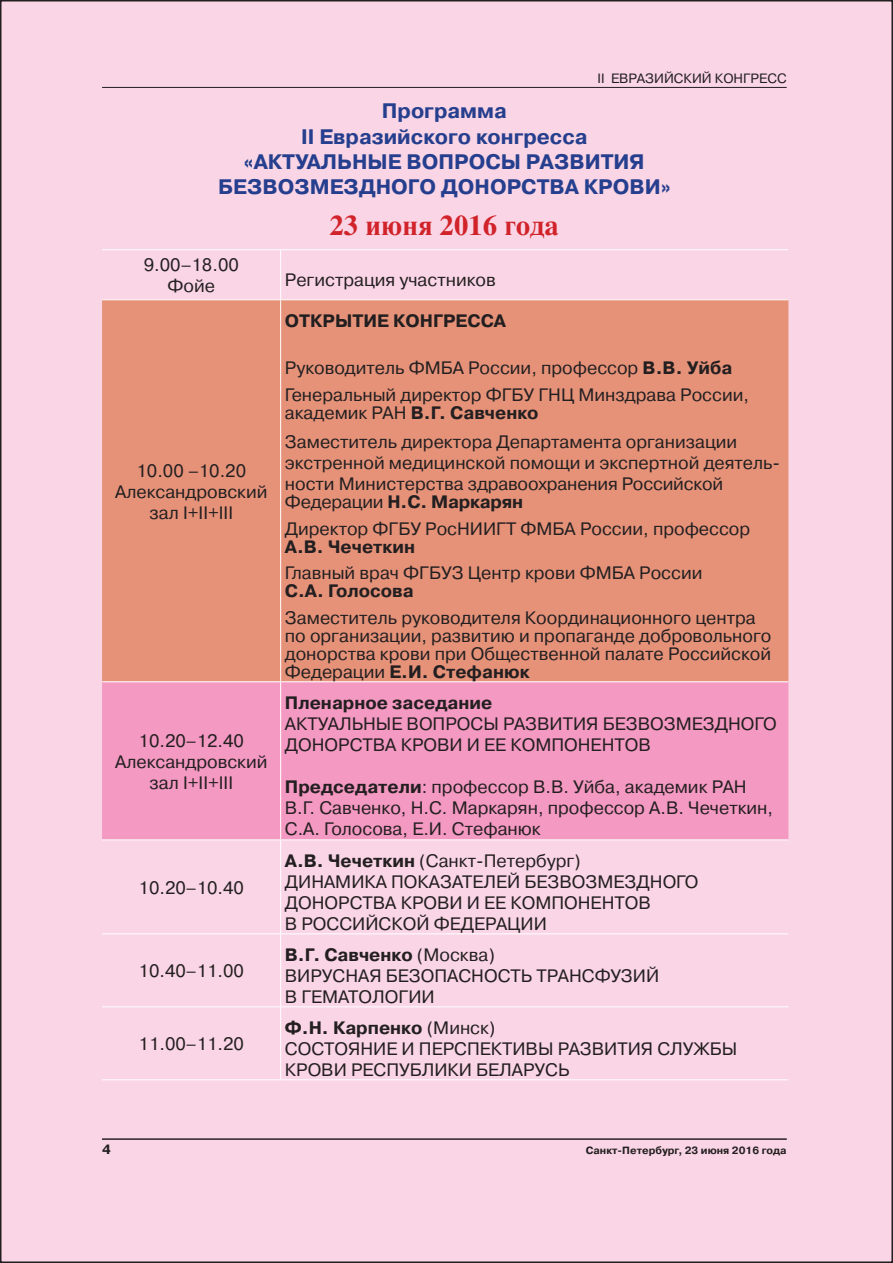
<style>
.page{position:relative;width:893px;height:1263px;background:#fff}
.page>*{position:absolute;margin:0;border:0;box-sizing:border-box;transform-origin:0 0}
.t1{font:700 27px "Thames C";color:#d1232a}
.t2{font:700 21px/25.2px "Pragmatica C";color:#253f8e;text-align:center}
.t3{font:18px/21px "Pragmatica C";color:#231f20}
.t4{font:700 18px/21px "Pragmatica C";color:#231f20}
.t5{font:13.5px "Pragmatica C";color:#231f20}
.t6{font:700 13.5px "Pragmatica C";color:#231f20}
.t7{font:700 10.5px "Pragmatica C";color:#231f20}
.s1{font-weight:700}
.s2{font-weight:400}
</style>
<div class="page">
<div style="left:1px;top:1px;width:891px;height:1261px;background:#fad5e5"></div>
<hr style="left:102px;top:1139px;width:685px;height:1px;background:#231f20">
<hr style="left:102px;top:87px;width:685px;height:1px;background:#231f20">
<div style="left:102px;top:300px;width:686px;height:381px;background:#e59279"></div>
<div style="left:102px;top:682px;width:686px;height:157px;background:#f499c2"></div>
<hr style="left:102px;top:249px;width:179px;height:1px;background:#fff">
<hr style="left:281px;top:249px;width:507px;height:1px;background:#fff">
<hr style="left:280px;top:250px;width:1px;height:49px;background:#fff">
<hr style="left:102px;top:299px;width:179px;height:1px;background:#fff">
<hr style="left:281px;top:299px;width:507px;height:1px;background:#fff">
<hr style="left:280px;top:300px;width:1px;height:381px;background:#fff">
<hr style="left:102px;top:681px;width:179px;height:1px;background:#fff">
<hr style="left:281px;top:681px;width:507px;height:1px;background:#fff">
<hr style="left:280px;top:682px;width:1px;height:157px;background:#fff">
<hr style="left:102px;top:839px;width:179px;height:1px;background:#fff">
<hr style="left:281px;top:839px;width:507px;height:1px;background:#fff">
<hr style="left:280px;top:840px;width:1px;height:93px;background:#fff">
<hr style="left:102px;top:933px;width:179px;height:1px;background:#fff">
<hr style="left:281px;top:933px;width:507px;height:1px;background:#fff">
<hr style="left:280px;top:934px;width:1px;height:72px;background:#fff">
<hr style="left:102px;top:1006px;width:179px;height:1px;background:#fff">
<hr style="left:281px;top:1006px;width:507px;height:1px;background:#fff">
<hr style="left:280px;top:1007px;width:1px;height:72px;background:#fff">
<hr style="left:102px;top:1079px;width:179px;height:1px;background:#fff">
<hr style="left:281px;top:1079px;width:507px;height:1px;background:#fff">
<p class="t5" style="left:598px;top:71px;width:191px">II евразийский конгресс</p>
<p class="t2" style="left:218px;top:99px;width:454px">Программа<br>II Евразийского конгресса<br>«Актуальные вопросы развития безвозмездного донорства крови»</p>
<h1 class="t1" style="left:330px;top:209px;width:231px">23 июня 2016 года</h1>
<p class="t3" style="left:144px;top:255px;width:97px;text-align:center">9.00–18.00<br>Фойе</p>
<p class="t3" style="left:285px;top:269px;width:212px">Регистрация участников</p>
<p class="t3" style="left:115px;top:460px;width:154px;text-align:center">10.00 –10.20<br>Александровский зал I+II+III</p>
<p class="t3" style="left:115px;top:730px;width:154px;text-align:center">10.20–12.40<br>Александровский зал I+II+III</p>
<p class="t3" style="left:139px;top:877px;width:107px">10.20–10.40</p>
<p class="t3" style="left:139px;top:961px;width:107px">10.40–11.00</p>
<p class="t3" style="left:139px;top:1034px;width:107px">11.00–11.20</p>
<p class="t4" style="left:285px;top:310px;width:14px">ОТКРЫТИЕ</p>
<p class="t4" style="left:393px;top:310px;width:14px">КОНГРЕСС</p>
<p class="t4" style="left:494px;top:310px;width:14px">А</p>
<p class="t3" style="left:285px;top:355px;width:449px;line-height:26.5px">Руководитель ФМБА России, профессор <span class="s1">В.В. Уйба<br></span>Генеральный директор ФГБУ</p>
<p class="t3" style="left:538px;top:384px;width:13px">ГНЦ</p>
<p class="t3" style="left:578px;top:384px;width:172px">Минздрава России,</p>
<p class="t3" style="left:285px;top:402px;width:99px">академик РАН</p>
<p class="t4" style="left:411px;top:402px;width:129px">В.Г. Савченко</p>
<p class="t3" style="left:285px;top:431px;width:497px">Заместитель директора Департамента организации экстренной медицинской помощи и экспертной деятель&shy;ности Министерства здравоохранения Российской</p>
<p class="t3" style="left:285px;top:489px;width:240px;line-height:26.5px">Федерации <span class="s1">Н.С. Маркарян<br></span>Директор ФГБУ</p>
<p class="t3" style="left:425px;top:518px;width:45px">РосНИИГТ</p>
<p class="t3" style="left:521px;top:518px;width:231px">ФМБА России, профессор</p>
<p class="t4" style="left:285px;top:536px;width:132px">А.В. Чечеткин</p>
<p class="t3" style="left:285px;top:562px;width:146px">Главный врач ФГБУЗ</p>
<p class="t3" style="left:468px;top:562px;width:236px">Центр крови ФМБА России</p>
<p class="t4" style="left:285px;top:580px;width:130px">С.А. Голосова</p>
<p class="t3" style="left:285px;top:608px;width:488px;line-height:18px">Заместитель руководителя Координационного центра по организации, развитию и пропаганде добровольного донорства крови при Общественной палате Российской Федерации <span class="s1">Е.И. Стефанюк</span></p>
<p class="t4" style="left:285px;top:692px;width:209px">Пленарное заседание</p>
<p class="t3" style="left:285px;top:713px;width:13px">АКТУАЛЬНЫЕ</p>
<p class="t3" style="left:407px;top:713px;width:109px">ВОПРОСЫРАЗВИТИЯ</p>
<p class="t3" style="left:603px;top:713px;width:13px">БЕЗВОЗ</p>
<p class="t3" style="left:676px;top:713px;width:29px">МЕЗДНОГО</p>
<p class="t3" style="left:285px;top:734px;width:14px">ДОНОР</p>
<p class="t3" style="left:350px;top:734px;width:26px">СТВА</p>
<p class="t3" style="left:401px;top:734px;width:13px">КРОВИ</p>
<p class="t3" style="left:467px;top:734px;width:111px">ИЕЕ КОМПОНЕНТОВ</p>
<p class="t3" style="left:285px;top:776px;width:490px"><span class="s1">Председатели</span>: профессор В.В. Уйба, академик РАН<br>В.Г. Савченко, Н .С. Маркарян, профессор А.В. Чечеткин,<br>С.А. Голосова, Е.И . Стефанюк</p>
<p class="t3" style="left:285px;top:850px;width:297px"><span class="s1">А.В. Чечеткин</span> (Санкт-Петербург)<br>ДИНА</p>
<p class="t3" style="left:335px;top:871px;width:29px">МИКА</p>
<p class="t3" style="left:391px;top:871px;width:26px">ПОКАЗАТЕЛЕЙ</p>
<p class="t3" style="left:524px;top:871px;width:13px">БЕЗВОЗ</p>
<p class="t3" style="left:598px;top:871px;width:29px">МЕЗДНОГО</p>
<p class="t3" style="left:285px;top:892px;width:14px">ДОНОР</p>
<p class="t3" style="left:350px;top:892px;width:26px">СТВА</p>
<p class="t3" style="left:401px;top:892px;width:13px">КРОВИ</p>
<p class="t3" style="left:467px;top:892px;width:111px">ИЕЕ КОМПОНЕНТОВ</p>
<p class="t3" style="left:285px;top:913px;width:120px">В РОССИЙСКОЙ</p>
<p class="t3" style="left:434px;top:913px;width:29px">ФЕДЕРАЦИИ</p>
<p class="t4" style="left:285px;top:944px;width:212px">В.Г. Савченко <span class="s2">(Москва)<br>ВИРУ</span></p>
<p class="t3" style="left:333px;top:965px;width:25px">СНАЯ</p>
<p class="t3" style="left:386px;top:965px;width:13px">БЕЗО</p>
<p class="t3" style="left:434px;top:965px;width:114px">ПАСНОСТЬ ТРАН</p>
<p class="t3" style="left:582px;top:965px;width:42px">СФУЗИЙ</p>
<p class="t3" style="left:285px;top:986px;width:67px">ВГЕМАТОЛОГИИ</p>
<p class="t3" style="left:285px;top:1017px;width:212px"><span class="s1">Ф.Н. Карпенко</span> (Минск)<br>СОСТОЯНИЕ</p>
<p class="t3" style="left:402px;top:1038px;width:92px">И ПЕРСПЕКТИВЫ</p>
<p class="t3" style="left:558px;top:1038px;width:13px">РАЗВИТИЯ</p>
<p class="t3" style="left:657px;top:1038px;width:27px">СЛУЖБЫ</p>
<p class="t3" style="left:285px;top:1059px;width:13px">КРОВИ</p>
<p class="t3" style="left:351px;top:1059px;width:61px">РЕСПУБЛИКИ</p>
<p class="t3" style="left:476px;top:1059px;width:13px">БЕЛАРУ</p>
<p class="t3" style="left:545px;top:1059px;width:24px">СЬ</p>
<p class="t6" style="left:102px;top:1142px;width:10px">4</p>
<p class="t7" style="left:586px;top:1145px;width:202px">Санкт-Петербург, 23 июня 2016 года</p>
</div>
